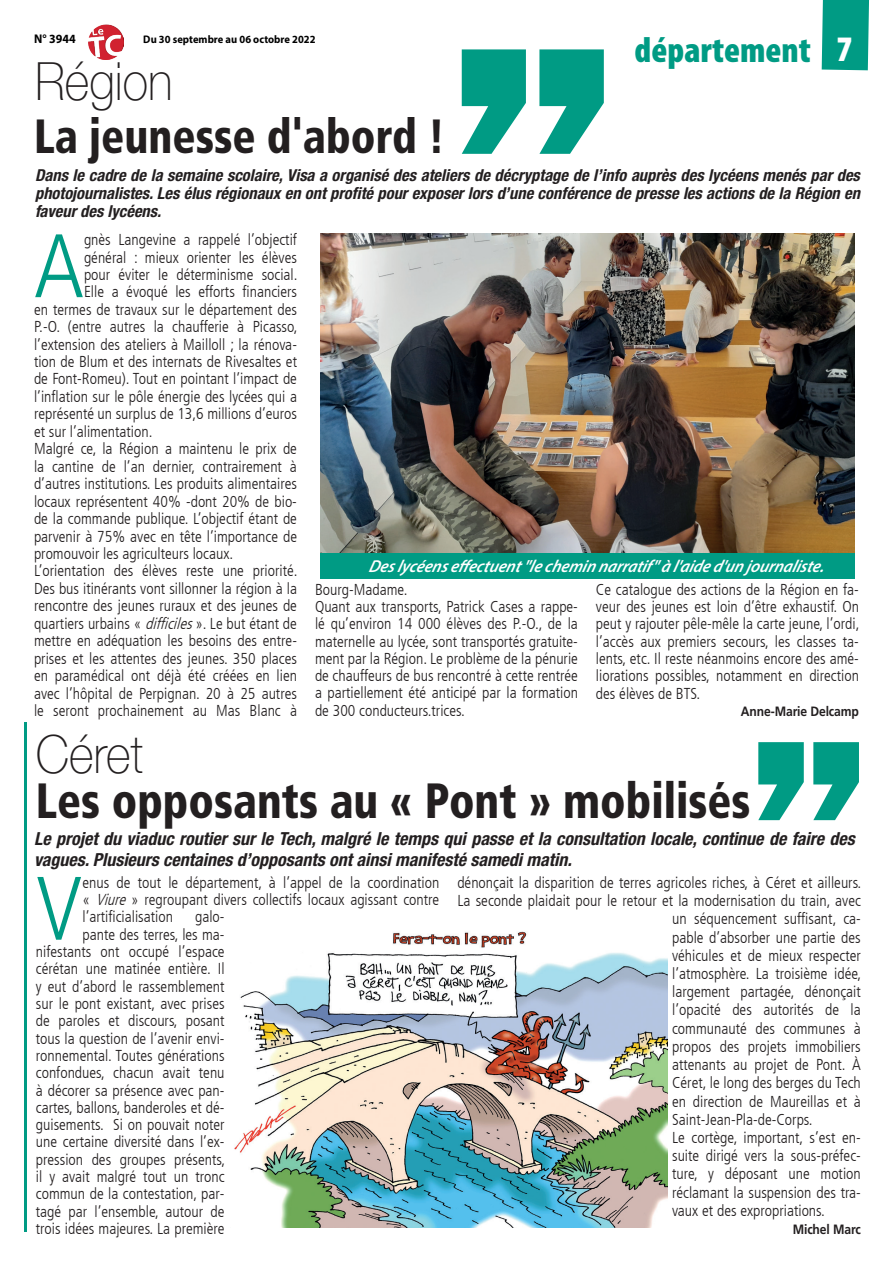
<style>
.page{position:relative;width:893px;height:1263px;background:#fff}
.page>*{position:absolute;margin:0;border:0;box-sizing:border-box;transform-origin:0 0}
._6_-_TEXTE{font:300 condensed 89.85px "Frutiger LT";color:#009b84}
._3_-_TITRE{font:100 52.5px "Helvetica Neue";color:#231f20;scale:.9 1}
._3_-_TITRE-2{font:900 condensed 49.5px "Frutiger LT Std";color:#231f20;scale:.9 1}
._3_-_TITRE-3{font:900 condensed 48px "Frutiger LT Std";color:#231f20;scale:.9 1}
.t1{font:900 condensed 36px "Myriad Pro";color:#009b84}
.t2{font:900 condensed 36px "Myriad Pro";color:#fff}
._5_-_CHAPO{font:italic 700 condensed 18px/21px "Helvetica Neue LT Std";color:#231f20}
.LEGENDE_PHOTO{font:italic 600 17.4px "Myriad Pro";color:#fff;scale:.95 1}
._5_-_CHAPO-2{font:italic 700 condensed 16.5px/18px "Helvetica Neue LT Std";color:#231f20;text-align:justify}
._6_-_TEXTE-2{font:300 condensed 15.75px/17.2px "Frutiger LT";color:#231f20;text-align:justify}
._8_-_SIGNATURE{font:700 13.5px "Frutiger LT Std";letter-spacing:-.01em;color:#231f20;scale:.9 1}
.t3{font:700 12.6px "Myriad Pro";color:#000;scale:.95 1}
.t4{font:700 10.95px "Myriad Pro";color:#000;scale:.95 1}
.s1{font-style:italic}
</style>
<div class="page">
<img style="left:88px;top:24px;width:35px;height:35px">
<div style="left:822px;top:0;width:47px;height:70px;background:#009b84"></div>
<svg style="left:758px;top:742px;width:101px;height:78px"></svg>
<img style="left:320px;top:234px;width:535px;height:319px">
<div style="left:320px;top:553px;width:535px;height:26px;background:#009b84"></div>
<hr style="left:24px;top:722px;width:3px;height:510px;background:#009b84">
<svg style="left:462px;top:49px;width:142px;height:105px"></svg>
<img style="left:234px;top:931px;width:434px;height:296px">
<p class="t3" style="left:34px;top:31px;width:45px">N° 3944</p>
<p class="t4" style="left:143px;top:32px;width:183px">Du 30 septembre au 06 octobre 2022</p>
<p class="t1" style="left:635px;top:27px;width:178px">département</p>
<p class="t2" style="left:837px;top:26px;width:17px">7</p>
<p class="_3_-_TITRE" style="left:35px;top:42px;width:154px">Région</p>
<p class="_3_-_TITRE-3" style="left:34px;top:107px;width:458px">La jeunesse d'abord !</p>
<p class="_5_-_CHAPO-2" style="left:35px;top:167px;width:826px">Dans le cadre de la semaine scolaire, Visa a organisé des ateliers de décryptage de l’info auprès des lycéens menés par des photojournalistes. Les élus régionaux en ont profité pour exposer lors d’une conférence de presse les actions de la Région en faveur des lycéens.</p>
<p class="_6_-_TEXTE" style="left:34px;top:215px;width:51px">A</p>
<p class="_6_-_TEXTE-2" style="left:84px;top:232px;width:214px">gnès Langevine a rappelé l’objectif</p>
<p class="_6_-_TEXTE-2" style="left:84px;top:249px;width:214px">général : mieux orienter les élèves</p>
<p class="_6_-_TEXTE-2" style="left:84px;top:266px;width:215px">pour éviter le déterminisme social.</p>
<p class="_6_-_TEXTE-2" style="left:84px;top:283px;width:215px">Elle a évoqué les efforts financiers</p>
<p class="_6_-_TEXTE-2" style="left:34px;top:301px;width:264px">en termes de travaux sur le département des</p>
<p class="_6_-_TEXTE-2" style="left:34px;top:318px;width:265px">P.-O. (entre autres la chaufferie à Picasso,</p>
<p class="_6_-_TEXTE-2" style="left:34px;top:336px;width:264px">l’extension des ateliers à Mailloll ; la rénova-</p>
<p class="_6_-_TEXTE-2" style="left:34px;top:353px;width:265px">tion de Blum et des internats de Rivesaltes et</p>
<p class="_6_-_TEXTE-2" style="left:34px;top:371px;width:264px">de Font-Romeu). Tout en pointant l’impact de</p>
<p class="_6_-_TEXTE-2" style="left:34px;top:388px;width:264px">l’inflation sur le pôle énergie des lycées qui a</p>
<p class="_6_-_TEXTE-2" style="left:34px;top:405px;width:264px">représenté un surplus de 13,6 millions d’euros</p>
<p class="_6_-_TEXTE-2" style="left:34px;top:423px;width:120px">et sur l’alimentation.</p>
<p class="_6_-_TEXTE-2" style="left:34px;top:440px;width:265px">Malgré ce, la Région a maintenu le prix de la cantine de l’an dernier, contrairement à d’autres institutions. Les produits alimentaires locaux représentent 40% -dont 20% de bio&shy;de la commande publique. L’objectif étant de parvenir à 75% avec en tête l’importance de promouvoir les agriculteurs locaux.</p>
<p class="_6_-_TEXTE-2" style="left:34px;top:562px;width:265px">L’orientation des élèves reste une priorité.<br>Des bus itinérants vont sillonner la région à la rencontre des jeunes ruraux et des jeunes de quartiers urbains « <span class="s1">difficiles</span>». Le but étant de mettre en adéquation les besoins des entre&shy;prises et les attentes des jeunes. 350 places en paramédical ont déjà été créées en lien avec l’hôpital de Perpignan. 20 à 25 autres le seront prochainement au Mas Blanc à</p>
<p class="LEGENDE_PHOTO" style="left:368px;top:555px;width:487px">Deslycéenseffectuent"lecheminnarratif "àl'aided'unjournaliste.</p>
<p class="_6_-_TEXTE-2" style="left:315px;top:581px;width:94px">Bourg-Madame.</p>
<p class="_6_-_TEXTE-2" style="left:315px;top:598px;width:264px">Quant aux transports, Patrick Cases a rappe&shy;lé qu’environ 14 000 élèves des P.-O., de la maternelle au lycée, sont transportés gratuite&shy;ment par la Région. Le problème de la pénurie de chauffeurs de bus rencontré à cette rentrée a partiellement été anticipé par la formation de 300 conducteurs.trices.</p>
<p class="_6_-_TEXTE-2" style="left:596px;top:581px;width:265px">Ce catalogue des actions de la Région en fa&shy;veur des jeunes est loin d’être exhaustif. On peut y rajouter pêle-mêle la carte jeune, l’ordi, l’accès aux premiers secours, les classes ta&shy;lents, etc. Il reste néanmoins encore des amé&shy;liorations possibles, notamment en direction des élèves de BTS.</p>
<p class="_8_-_SIGNATURE" style="left:741px;top:703px;width:133px">Anne-Marie Delcamp</p>
<p class="_3_-_TITRE" style="left:36px;top:714px;width:121px">Céret</p>
<p class="_3_-_TITRE-2" style="left:36px;top:771px;width:795px">Les opposants au « Pont » mobilisés</p>
<p class="_5_-_CHAPO" style="left:34px;top:828px;width:822px">Le projet du viaduc routier sur le Tech, malgré le temps qui passe et la consultation locale, continue de faire des vagues. Plusieurs centaines d’opposants ont ainsi manifesté samedi matin.</p>
<p class="_6_-_TEXTE" style="left:36px;top:858px;width:48px">V</p>
<p class="_6_-_TEXTE-2" style="left:83px;top:874px;width:358px">enus de tout le département, à l’appel de la coordination « <span class="s1">Viure</span>» regroupant divers collectifs locaux agissant contre l’artificialisation</p>
<p class="_6_-_TEXTE-2" style="left:36px;top:908px;width:191px;text-align:right">galo-<br>pante des terres, les ma&shy;nifestants ont occupé l’espace cérétan une matinée entière. Il y eut d’abord le rassemblement sur le pont existant, avec prises de paroles et discours, posant tous la question de l’avenir envi&shy;ronnemental. Toutes générations confondues, chacun avait tenu à décorer sa présence avec pan&shy;cartes, ballons, banderoles et dé&shy;guisements. Si on pouvait noter une certaine diversité dans l’ex&shy;pression des groupes présents, il y avait malgré tout un tronc commun de la contestation, par&shy;tagé par l’ensemble, autour de trois idées majeures. La première</p>
<p class="_6_-_TEXTE-2" style="left:457px;top:874px;width:406px">dénonçait la disparition de terres agricoles riches, à Céret et ailleurs.</p>
<p class="_6_-_TEXTE-2" style="left:457px;top:892px;width:405px">La seconde plaidait pour le retour et la modernisation du train, avec</p>
<p class="_6_-_TEXTE-2" style="left:672px;top:910px;width:190px">un séquencement suffisant, ca-</p>
<p class="_6_-_TEXTE-2" style="left:672px;top:929px;width:190px">pable d’absorber une partie des</p>
<p class="_6_-_TEXTE-2" style="left:672px;top:947px;width:190px">véhicules et de mieux respecter</p>
<p class="_6_-_TEXTE-2" style="left:672px;top:965px;width:191px">l’atmosphère. La troisième idée,</p>
<p class="_6_-_TEXTE-2" style="left:672px;top:983px;width:190px">largement partagée, dénonçait</p>
<p class="_6_-_TEXTE-2" style="left:672px;top:1001px;width:190px">l’opacité des autorités de la</p>
<p class="_6_-_TEXTE-2" style="left:672px;top:1020px;width:190px">communauté des communes à</p>
<p class="_6_-_TEXTE-2" style="left:672px;top:1038px;width:190px">propos des projets immobiliers</p>
<p class="_6_-_TEXTE-2" style="left:672px;top:1056px;width:190px">attenants au projet de Pont. À</p>
<p class="_6_-_TEXTE-2" style="left:672px;top:1074px;width:190px">Céret, le long des berges du Tech</p>
<p class="_6_-_TEXTE-2" style="left:672px;top:1093px;width:190px">en direction de Maureillas et à</p>
<p class="_6_-_TEXTE-2" style="left:672px;top:1111px;width:142px">Saint-Jean-Pla-de-Corps.</p>
<p class="_6_-_TEXTE-2" style="left:672px;top:1129px;width:190px;line-height:18.1px">Le cortège, important, s’est en&shy;suite dirigé vers la sous-préfec&shy;ture, y déposant une motion réclamant la suspension des tra&shy;vaux et des expropriations.</p>
<p class="_8_-_SIGNATURE" style="left:793px;top:1221px;width:77px">Michel Marc</p>
</div>
